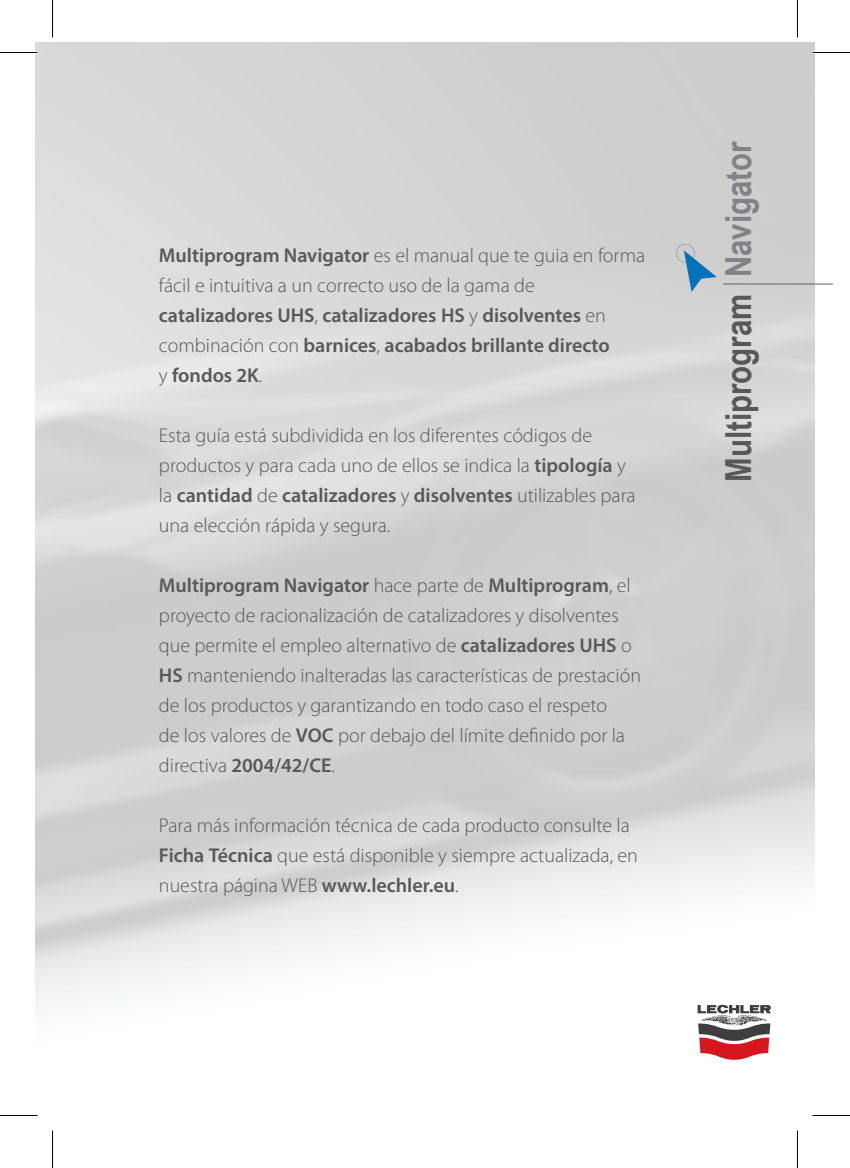
<style>
.page{position:relative;width:850px;height:1168px;background:#fff}
.page>*{position:absolute;margin:0;border:0;box-sizing:border-box;transform-origin:0 0}
.t1{font:700 36px "Arial Narrow";color:#57585a}
.t2{font:300 20px/30px "Myriad Pro";color:#57585a}
.t3{font:600 20px/30px "Myriad Pro";color:#57585a}
.s1{font-weight:600}
.s2{font-weight:300}
.s3{color:#808285}
</style>
<div class="page">
<img style="left:35px;top:43px;width:779px;height:985px">
<svg style="left:697px;top:1005px;width:73px;height:55px"></svg>
<hr style="left:722px;top:284px;width:110px;height:1px;background:#636366">
<div style="left:675px;top:244px;width:19px;height:19px;border:1px solid #a8a9ad;border-radius:50%"></div>
<svg style="left:683px;top:250px;width:33px;height:42px"></svg>
<hr style="left:0;top:51px;width:38px;height:3px;background:#fff">
<hr style="left:812px;top:51px;width:37px;height:3px;background:#fff">
<hr style="left:0;top:52px;width:38px;height:1px;background:#000">
<hr style="left:812px;top:52px;width:37px;height:1px;background:#000">
<hr style="left:0;top:1115px;width:38px;height:1px;background:#000">
<hr style="left:812px;top:1115px;width:37px;height:1px;background:#000">
<hr style="left:52px;top:0;width:1px;height:38px;background:#000">
<hr style="left:52px;top:1130px;width:1px;height:38px;background:#000">
<hr style="left:796px;top:0;width:1px;height:38px;background:#000">
<hr style="left:796px;top:1130px;width:1px;height:38px;background:#000">
<p class="t2" style="left:159px;top:240px;width:487px"><span class="s1">Multiprogram Navigator</span> es el manual que te guia en forma fácil e intuitiva a un correcto uso de la gama de</p>
<p class="t3" style="left:159px;top:300px;width:452px">catalizadores UHS<span class="s2">,</span> catalizadores HS <span class="s2">y</span> disolventes <span class="s2">en combinación con</span> barnices<span class="s2">,</span> acabados brillante directo</p>
<p class="t3" style="left:159px;top:360px;width:105px"><span class="s2">y</span> fondos 2K<span class="s2">.</span></p>
<p class="t2" style="left:159px;top:420px;width:478px">Esta guía está subdividida en los diferentes códigos de productos y para cada uno de ellos se indica la <span class="s1">tipología</span> y la <span class="s1">cantidad</span> de <span class="s1">catalizadores</span> y <span class="s1">disolventes</span> utilizables para una elección rápida y segura.</p>
<p class="t2" style="left:159px;top:570px;width:483px"><span class="s1">Multiprogram Navigator</span> hace parte de <span class="s1">Multiprogram</span>, el proyecto de racionalización de catalizadores y disolventes que permite el empleo alternativo de <span class="s1">catalizadores UHS</span> o <span class="s1">HS</span> manteniendo inalteradas las características de prestación de los productos y garantizando en todo caso el respeto</p>
<p class="t2" style="left:159px;top:720px;width:467px">de los valores de <span class="s1">VOC</span> por debajo del límite definido por la directiva <span class="s1">2004/42/CE</span>.</p>
<p class="t2" style="left:159px;top:810px;width:480px">Para más información técnica de cada producto consulte la<br><span class="s1">Ficha Técnica</span> que está disponible y siempre actualizada, en nuestra página WEB <span class="s1">www.lechler.eu</span>.</p>
<p class="t1" style="left:710px;top:482px;width:342px;rotate:-90deg">Multiprogram <span class="s3">Navigator</span></p>
</div>
